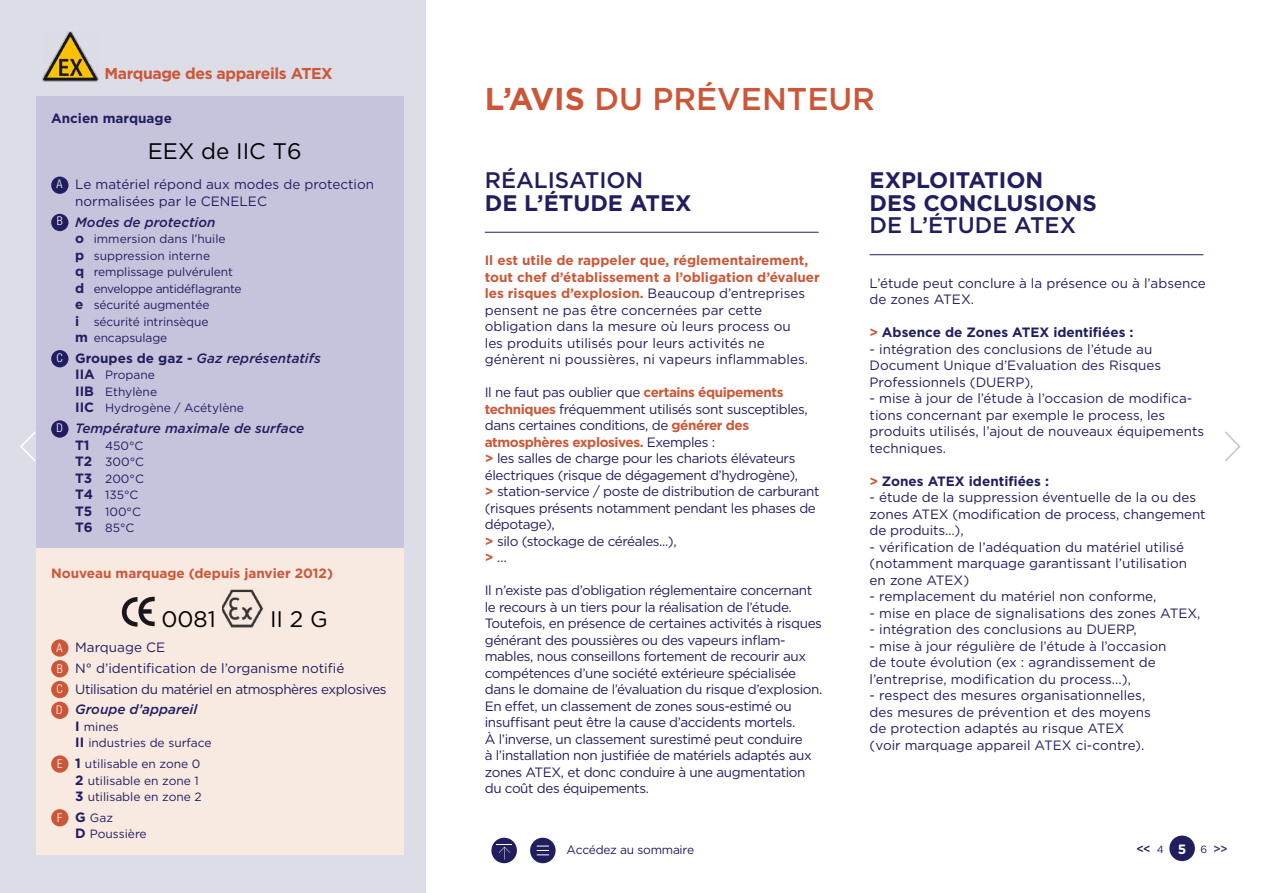
<style>
.page{position:relative;width:1263px;height:893px;background:#fff}
.page>*{position:absolute;margin:0;border:0;box-sizing:border-box;transform-origin:0 0}
.t1{font:500 31.5px "Gotham";color:#cc5738}
.t2{font:700 22.5px/22.5px "Gotham";color:#211e5f}
.t3{font:500 22.5px "Gotham";color:#211e5f}
.t4{font:22.5px "Gotham";color:#000}
.t5{font:700 15.75px "Gotham";letter-spacing:-.025em;color:#cc5738}
.t6{font:13.5px/16.5px "Gotham";letter-spacing:-.015em;color:#211e5f}
.t7{font:italic 500 13.5px "Gotham";color:#211e5f}
.t8{font:700 13.5px "Gotham";color:#211e5f}
.t9{font:700 13.5px "Gotham";color:#cc5738}
.t10{font:12px/16.5px "Gotham";color:#211e5f}
.t11{font:12px "Gotham";letter-spacing:-.025em;color:#211e5f}
.t12{font:500 12px "Gotham";color:#211e5f}
.s1{font-family:"Helvetica Neue LT Com";font-weight:300;font-stretch:condensed;font-size:12px;color:#fff}
.s2{font-family:"Helvetica Neue LT Com";font-weight:300;font-style:normal;font-stretch:condensed;font-size:12px;color:#fff}
.s3{font-weight:700;font-size:13.5px}
.s4{font-weight:700;font-style:normal}
.s5{font-weight:500;font-style:italic}
.s6{font-family:"Helvetica Neue LT Com";font-weight:300;font-stretch:condensed;color:#fff}
.s7{font-weight:700}
.s8{font-weight:700;color:#cc5738}
.s9{color:#cc5738}
.s10{font-weight:400;font-size:10.5px}
.s11{font-weight:700;font-size:13.5px;color:#fff}
</style>
<div class="page">
<hr style="left:485px;top:232px;width:334px;height:1px;background:#211e5f">
<hr style="left:870px;top:254px;width:333px;height:1px;background:#211e5f">
<div style="left:1169px;top:836px;width:26px;height:25px;background:#211e5f;border-radius:50%"></div>
<div style="left:530px;top:838px;width:26px;height:25px;background:#211e5f;border-radius:50%"></div>
<div style="left:491px;top:838px;width:26px;height:25px;background:#211e5f;border-radius:50%"></div>
<svg style="left:537px;top:846px;width:12px;height:9px"></svg>
<svg style="left:497px;top:844px;width:15px;height:15px"></svg>
<svg style="left:1225px;top:431px;width:16px;height:31px"></svg>
<div style="left:0;top:0;width:425px;height:893px;background:#dddde7"></div>
<div style="left:37px;top:531px;width:367px;height:324px;background:#f8e9e1"></div>
<div style="left:37px;top:97px;width:367px;height:451px;background:#c6c4dc"></div>
<img style="left:42px;top:31px;width:57px;height:51px">
<div style="left:51px;top:177px;width:17px;height:17px;background:#211e5f;border-radius:50%"></div>
<div style="left:51px;top:214px;width:17px;height:17px;background:#211e5f;border-radius:50%"></div>
<div style="left:51px;top:350px;width:17px;height:17px;background:#211e5f;border-radius:50%"></div>
<div style="left:51px;top:420px;width:17px;height:18px;background:#211e5f;border-radius:50%"></div>
<svg style="left:121px;top:596px;width:34px;height:31px"></svg>
<img style="left:223px;top:589px;width:40px;height:39px">
<div style="left:51px;top:639px;width:17px;height:18px;background:#cc5738;border-radius:50%"></div>
<div style="left:51px;top:660px;width:17px;height:17px;background:#cc5738;border-radius:50%"></div>
<div style="left:51px;top:681px;width:17px;height:17px;background:#cc5738;border-radius:50%"></div>
<div style="left:51px;top:702px;width:17px;height:17px;background:#cc5738;border-radius:50%"></div>
<div style="left:51px;top:755px;width:17px;height:18px;background:#cc5738;border-radius:50%"></div>
<div style="left:51px;top:809px;width:17px;height:17px;background:#cc5738;border-radius:50%"></div>
<svg style="left:20px;top:430px;width:17px;height:33px"></svg>
<p class="t5" style="left:105px;top:63px;width:230px">Marquage des appareils ATEX</p>
<p class="t8" style="left:51px;top:110px;width:122px">Ancien marquage</p>
<h2 class="t4" style="left:148px;top:137px;width:155px">EEX de IIC T6</h2>
<p class="t6" style="left:75px;top:176px;width:300px;text-indent:-19px"><span class="s1">A</span> Le matériel répond aux modes de protection normalisées par le CENELEC</p>
<p class="t7" style="left:57px;top:214px;width:160px"><span class="s2">B</span> Modes de protection</p>
<p class="t10" style="left:75px;top:230px;width:168px"><span class="s3">o</span> immersion dans l’huile<br><span class="s3">p</span> suppression interne<br><span class="s3">q</span> remplissage pulvérulent <span class="s3">d</span> enveloppe antidéflagrante <span class="s3">e</span> sécurité augmentée<br><span class="s3">i</span> sécurité intrinsèque<br><span class="s3">m</span> encapsulage</p>
<p class="t7" style="left:57px;top:350px;width:266px"><span class="s2">C</span> <span class="s4">Groupes de gaz -</span> Gaz représentatifs</p>
<p class="t10" style="left:75px;top:367px;width:170px"><span class="s3">IIA</span> Propane<br><span class="s3">IIB</span> Ethylène<br><span class="s3">IIC</span> Hydrogène / Acétylène</p>
<p class="t7" style="left:56px;top:421px;width:249px"><span class="s2">D</span> Température maximale de surface</p>
<p class="t10" style="left:75px;top:437px;width:70px"><span class="s3">T1</span> 450°C<br><span class="s3">T2</span> 300°C<br><span class="s3">T3</span> 200°C<br><span class="s3">T4</span> 135°C<br><span class="s3">T5</span> 100°C<br><span class="s3">T6</span> 85°C</p>
<p class="t9" style="left:51px;top:564px;width:283px">Nouveau marquage (depuis janvier 2012)</p>
<h2 class="t4" style="left:161px;top:604px;width:56px">0081</h2>
<h2 class="t4" style="left:270px;top:604px;width:59px">II 2 G</h2>
<p class="t6" style="left:56px;top:637px;width:332px;line-height:20.7px"><span class="s1">A</span> Marquage CE<br><span class="s1">B</span> N° d’identification de l’organisme notifié<br><span class="s1">C</span> Utilisation du matériel en atmosphères explosives <span class="s1">D</span> <span class="s5">Groupe d’appareil</span></p>
<p class="t10" style="left:75px;top:718px;width:138px"><span class="s3">I</span> mines<br><span class="s3">II</span> industries de surface</p>
<p class="t10" style="left:75px;top:755px;width:128px;text-indent:-18px"><span class="s6">E</span> <span class="s3">1</span> utilisable en zone 0<br><span class="s3">2</span> utilisable en zone 1<br><span class="s3">3</span> utilisable en zone 2</p>
<p class="t10" style="left:75px;top:809px;width:73px;text-indent:-18px"><span class="s6">F</span> <span class="s3">G</span> Gaz<br><span class="s3">D</span> Poussière</p>
<h1 class="t1" style="left:485px;top:78px;width:392px"><span class="s7">L’AVIS</span> DU PRÉVENTEUR</h1>
<h2 class="t3" style="left:485px;top:165px;width:160px">RÉALISATION</h2>
<h2 class="t2" style="left:485px;top:191px;width:208px">DE L’ÉTUDE ATEX</h2>
<p class="t6" style="left:485px;top:252px;width:336px"><span class="s8">Il est utile de rappeler que, réglementairement, tout chef d’établissement a l’obligation d’évaluer les risques d’explosion.</span> Beaucoup d’entreprises pensent ne pas être concernées par cette obligation dans la mesure où leurs process ou<br>les produits utilisés pour leurs activités ne génèrent ni poussières, ni vapeurs inflammables.</p>
<p class="t6" style="left:485px;top:384px;width:336px">Il ne faut pas oublier que <span class="s8">certains équipements techniques</span> fréquemment utilisés sont susceptibles, dans certaines conditions, de <span class="s8">générer des atmosphères explosives.</span> Exemples :<br><span class="s8">&gt;</span> les salles de charge pour les chariots élévateurs électriques (risque de dégagement d’hydrogène),<br><span class="s8">&gt;</span> station-service / poste de distribution de carburant (risques présents notamment pendant les phases de dépotage),<br><span class="s8">&gt;</span> silo (stockage de céréales...),<br><span class="s8">&gt;</span> …</p>
<p class="t6" style="left:485px;top:582px;width:339px">Il n’existe pas d’obligation réglementaire concernant le recours à un tiers pour la réalisation de l’étude.<br>Toutefois, en présence de certaines activités à risques générant des poussières ou des vapeurs inflam&shy;mables, nous conseillons fortement de recourir aux compétences d’une société extérieure spécialisée dans le domaine de l’évaluation du risque d’explosion.<br>En effet, un classement de zones sous-estimé ou insuffisant peut être la cause d’accidents mortels.<br>À l’inverse, un classement surestimé peut conduire<br>à l’installation non justifiée de matériels adaptés aux zones ATEX, et donc conduire à une augmentation du coût des équipements.</p>
<h2 class="t2" style="left:870px;top:169px;width:229px">EXPLOITATION<br>DES CONCLUSIONS</h2>
<h2 class="t3" style="left:870px;top:210px;width:208px">DE L’ÉTUDE ATEX</h2>
<p class="t6" style="left:870px;top:275px;width:338px">L’étude peut conclure à la présence ou à l’absence de zones ATEX.</p>
<p class="t8" style="left:870px;top:324px;width:265px"><span class="s9">&gt;</span> Absence de Zones ATEX identifiées :</p>
<p class="t6" style="left:870px;top:341px;width:293px">- intégration des conclusions de l’étude au<br>Document Unique d’Evaluation des Risques<br>Professionnels (DUERP),</p>
<p class="t6" style="left:870px;top:390px;width:336px">- mise à jour de l’étude à l’occasion de modifica&shy;tions concernant par exemple le process, les produits utilisés, l’ajout de nouveaux équipements techniques.</p>
<p class="t8" style="left:870px;top:472px;width:181px"><span class="s9">&gt;</span> Zones ATEX identifiées :</p>
<p class="t6" style="left:870px;top:489px;width:337px">- étude de la suppression éventuelle de la ou des zones ATEX (modification de process, changement de produits…),</p>
<p class="t6" style="left:870px;top:538px;width:319px">- vérification de l’adéquation du matériel utilisé (notamment marquage garantissant l’utilisation en zone ATEX)</p>
<p class="t6" style="left:870px;top:588px;width:288px">- remplacement du matériel non conforme,</p>
<p class="t6" style="left:870px;top:604px;width:332px">- mise en place de signalisations des zones ATEX,</p>
<p class="t6" style="left:870px;top:621px;width:269px">- intégration des conclusions au DUERP,</p>
<p class="t6" style="left:870px;top:637px;width:298px">- mise à jour régulière de l’étude à l’occasion de toute évolution (ex : agrandissement de l’entreprise, modification du process...),</p>
<p class="t6" style="left:870px;top:687px;width:283px">- respect des mesures organisationnelles, des mesures de prévention et des moyens de protection adaptés au risque ATEX (voir marquage appareil ATEX ci-contre).</p>
<p class="t11" style="left:567px;top:842px;width:129px">Accédez au sommaire</p>
<p class="t12" style="left:1136px;top:841px;width:93px">&lt;&lt;<span class="s10">4</span> <span class="s11">5</span> <span class="s10">6</span>&gt;&gt;</p>
</div>
